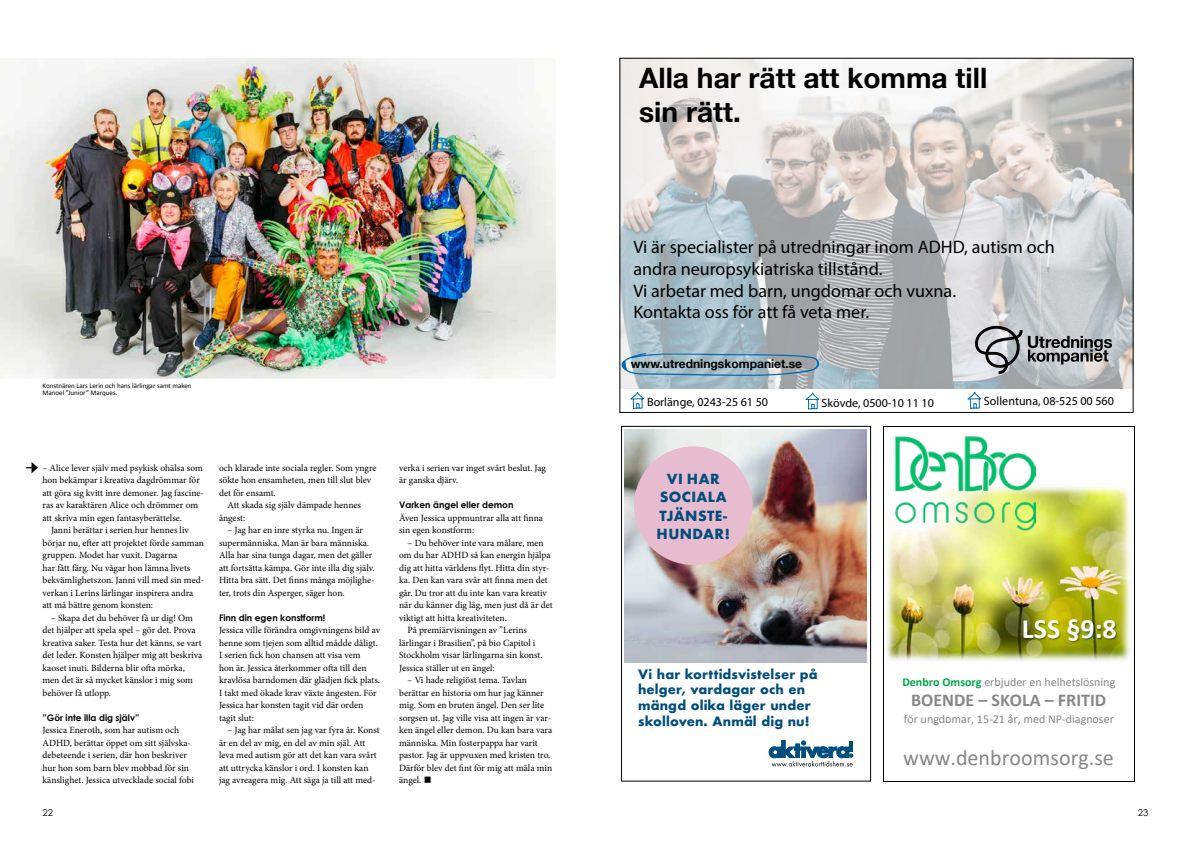
<style>
.page{position:relative;width:1191px;height:842px;background:#fff}
.page>*{position:absolute;margin:0;border:0;box-sizing:border-box;transform-origin:0 0}
.t1{font:700 28.2px/33.8px "Helvetica Neue";color:#000}
.t2{font:700 28px "Calibri";color:#fff}
.t3{font:22px "Calibri";color:#898887}
.t4{font:21px "Minion Pro";color:#000}
.t5{font:18.1px/21.7px "Myriad Pro";color:#000}
.t6{font:700 18px "Calibri";color:#898887}
.t7{font:700 13.6px/18.4px "Futura";letter-spacing:.03em;color:#004e7e;text-align:center}
.t8{font:700 12.6px/15.5px "Futura";letter-spacing:.01em;color:#004e7e}
.t9{font:12.1px "Myriad Pro";color:#000}
.t10{font:700 12.1px "Helvetica Neue";color:#000}
.t11{font:12px "Calibri";color:#898887}
.t12{font:9.5px/12.5px "Minion Pro";color:#000}
.t13{font:9.5px "Century Gothic";color:#000}
.t14{font:700 9px "Century Gothic";color:#000}
.t15{font:7px/7px "Calibri";color:#000}
.s1{font-size:21px}
.s2{font-weight:700;color:#00a749}
</style>
<div class="page">
<img style="left:0;top:58px;width:556px;height:321px">
<img style="left:624px;top:430px;width:242px;height:232px">
<svg style="left:769px;top:740px;width:84px;height:27px"></svg>
<div style="left:634px;top:446px;width:118px;height:119px;background:#e8bccf;border-radius:50%"></div>
<div style="left:621px;top:426px;width:250px;height:355px;border:1px solid #000"></div>
<img style="left:886px;top:486px;width:245px;height:175px">
<img style="left:894px;top:436px;width:141px;height:94px">
<hr style="left:884px;top:426px;width:249px;height:1px;background:#000">
<hr style="left:883px;top:426px;width:1px;height:355px;background:#000">
<hr style="left:884px;top:781px;width:249px;height:1px;background:#000">
<hr style="left:1133px;top:426px;width:1px;height:355px;background:#000">
<img style="left:1014px;top:610px;width:114px;height:34px">
<img style="left:622px;top:60px;width:509px;height:329px">
<svg style="left:1028px;top:336px;width:84px;height:28px"></svg>
<svg style="left:974px;top:325px;width:48px;height:49px"></svg>
<svg style="left:967px;top:392px;width:14px;height:17px"></svg>
<svg style="left:630px;top:392px;width:14px;height:17px"></svg>
<svg style="left:805px;top:392px;width:14px;height:18px"></svg>
<svg style="left:622px;top:352px;width:200px;height:24px"></svg>
<h1 class="t1" style="left:639px;top:62px;width:350px">Alla har rätt att komma till sin rätt.</h1>
<h3 class="t5" style="left:633px;top:236px;width:423px">Vi är specialister på utredningar inom ADHD, autism och andra neuropsykiatriska tillstånd.<br>Vi arbetar med barn, ungdomar och vuxna.<br>Kontakta oss för att få veta mer.</h3>
<p class="t15" style="left:43px;top:382px;width:151px">Konstnären Lars Lerin och hans lärlingar samt maken<br>Manoel ”Junior” Marques.</p>
<h3 class="t4" style="left:26px;top:452px;width:15px">→</h3>
<p class="t12" style="left:43px;top:461px;width:162px">– Alice lever själv med psykisk ohälsa som</p>
<p class="t12" style="left:43px;top:474px;width:159px">hon bekämpar i kreativa dagdrömmar för</p>
<p class="t12" style="left:43px;top:486px;width:163px">att göra sig kvitt inre demoner. Jag fascine-</p>
<p class="t12" style="left:43px;top:499px;width:157px">ras av karaktären Alice och drömmer om</p>
<p class="t12" style="left:43px;top:511px;width:141px">att skriva min egen fantasyberättelse.</p>
<p class="t12" style="left:51px;top:524px;width:139px">Janni berättar i serien hur hennes liv</p>
<p class="t12" style="left:43px;top:536px;width:163px">börjar nu, efter att projektet förde samman</p>
<p class="t12" style="left:43px;top:549px;width:136px">gruppen. Modet har vuxit. Dagarna</p>
<p class="t12" style="left:43px;top:561px;width:149px">har fått färg. Nu vågar hon lämna livets</p>
<p class="t12" style="left:43px;top:574px;width:163px">bekvämlighetszon. Janni vill med sin med-</p>
<p class="t12" style="left:43px;top:586px;width:152px">verkan i Lerins lärlingar inspirera andra</p>
<p class="t12" style="left:43px;top:599px;width:112px">att må bättre genom konsten:</p>
<p class="t12" style="left:43px;top:611px;width:161px;text-indent:9px">– Skapa det du behöver få ur dig! Om det hjälper att spela spel – gör det. Prova kreativa saker. Testa hur det känns, se vart det leder. Konsten hjälper mig att beskriva kaoset inuti. Bilderna blir ofta mörka, men det är så mycket känslor i mig som behöver få utlopp.</p>
<p class="t14" style="left:43px;top:711px;width:98px">”Gör inte illa dig själv”</p>
<p class="t12" style="left:43px;top:724px;width:153px">Jessica Eneroth, som har autism och ADHD, berättar öppet om sitt självska&shy;debeteende i serien, där hon beskriver hur hon som barn blev mobbad för sin känslighet. Jessica utvecklade social fobi</p>
<p class="t12" style="left:219px;top:461px;width:159px">och klarade inte sociala regler. Som yngre</p>
<p class="t12" style="left:219px;top:474px;width:154px">sökte hon ensamheten, men till slut blev</p>
<p class="t12" style="left:219px;top:486px;width:58px">det för ensamt.</p>
<p class="t12" style="left:227px;top:499px;width:135px">Att skada sig själv dämpade hennes</p>
<p class="t12" style="left:219px;top:511px;width:28px">ångest:</p>
<p class="t12" style="left:219px;top:524px;width:157px;text-indent:9px">– Jag har en inre styrka nu. Ingen är supermänniska. Man är bara människa.<br>Alla har sina tunga dagar, men det gäller att fortsätta kämpa. Gör inte illa dig själv.<br>Hitta bra sätt. Det finns många möjlighe&shy;ter, trots din Asperger, säger hon.</p>
<p class="t14" style="left:219px;top:611px;width:108px">Finn din egen konstform!</p>
<p class="t12" style="left:219px;top:624px;width:163px">Jessica ville förändra omgivningens bild av henne som tjejen som alltid mådde dåligt.<br>I serien fick hon chansen att visa vem<br>hon är. Jessica återkommer ofta till den kravlösa barndomen där glädjen fick plats.<br>I takt med ökade krav växte ångesten. För Jessica har konsten tagit vid där orden tagit slut:</p>
<p class="t12" style="left:219px;top:724px;width:162px;text-indent:9px">– Jag har målat sen jag var fyra år. Konst är en del av mig, en del av min själ. Att leva med autism gör att det kan vara svårt att uttrycka känslor i ord. I konsten kan jag avreagera mig. Att säga ja till att med-</p>
<p class="t12" style="left:399px;top:461px;width:148px">verka i serien var inget svårt beslut. Jag är ganska djärv.</p>
<p class="t14" style="left:399px;top:498px;width:116px">Varken ängel eller demon</p>
<p class="t12" style="left:399px;top:511px;width:145px">Även Jessica uppmuntrar alla att finna sin egen konstform:</p>
<p class="t12" style="left:407px;top:536px;width:138px">– Du behöver inte vara målare, men</p>
<p class="t12" style="left:399px;top:549px;width:153px">om du har ADHD så kan energin hjälpa</p>
<p class="t12" style="left:399px;top:561px;width:152px">dig att hitta världens flyt. Hitta din styr-</p>
<p class="t12" style="left:399px;top:574px;width:150px">ka. Den kan vara svår att finna men det</p>
<p class="t12" style="left:399px;top:586px;width:149px">går. Du tror att du inte kan vara kreativ</p>
<p class="t12" style="left:399px;top:599px;width:155px">när du känner dig låg, men just då är det</p>
<p class="t12" style="left:399px;top:611px;width:109px">viktigt att hitta kreativiteten.</p>
<p class="t12" style="left:407px;top:624px;width:121px">På premiärvisningen av ”Lerins</p>
<p class="t12" style="left:399px;top:636px;width:138px">lärlingar i Brasilien”, på bio Capitol i</p>
<p class="t12" style="left:399px;top:649px;width:145px">Stockholm visar lärlingarna sin konst.</p>
<p class="t12" style="left:399px;top:661px;width:97px">Jessica ställer ut en ängel:</p>
<p class="t12" style="left:399px;top:674px;width:155px;text-indent:9px">– Vi hade religiöst tema. Tavlan berättar en historia om hur jag känner mig. Som en bruten ängel. Den ser lite sorgsen ut. Jag ville visa att ingen är var&shy;ken ängel eller demon. Du kan bara vara människa. Min fosterpappa har varit pastor. Jag är uppvuxen med kristen tro.<br>Därför blev det fint för mig att måla min ängel. <span class="s1">■</span></p>
<p class="t10" style="left:631px;top:355px;width:173px">www.utredningskompaniet.se</p>
<p class="t9" style="left:647px;top:394px;width:122px">Borlänge, 0243-25 61 50</p>
<p class="t9" style="left:821px;top:396px;width:114px">Skövde, 0500-10 11 10</p>
<p class="t9" style="left:984px;top:394px;width:131px">Sollentuna, 08-525 00 560</p>
<h3 class="t7" style="left:656px;top:470px;width:75px">VI HAR<br>SOCIALA<br>TJÄNSTE-<br>HUNDAR!</h3>
<h3 class="t8" style="left:638px;top:666px;width:181px">Vi har korttidsvistelser på helger, vardagar och en mängd olika läger under skolloven. Anmäl dig nu!</h3>
<h2 class="t2" style="left:1021px;top:609px;width:96px">LSS §9:8</h2>
<p class="t11" style="left:902px;top:673px;width:214px"><span class="s2">Denbro Omsorg</span> erbjuder en helhetslösning</p>
<h3 class="t6" style="left:911px;top:687px;width:197px">BOENDE – SKOLA – FRITID</h3>
<p class="t11" style="left:903px;top:710px;width:212px">för ungdomar, 15-21 år, med NP-diagnoser</p>
<h3 class="t3" style="left:903px;top:742px;width:212px">www.denbroomsorg.se</h3>
<p class="t13" style="left:43px;top:806px;width:12px">22</p>
<p class="t13" style="left:1138px;top:806px;width:12px">23</p>
</div>
